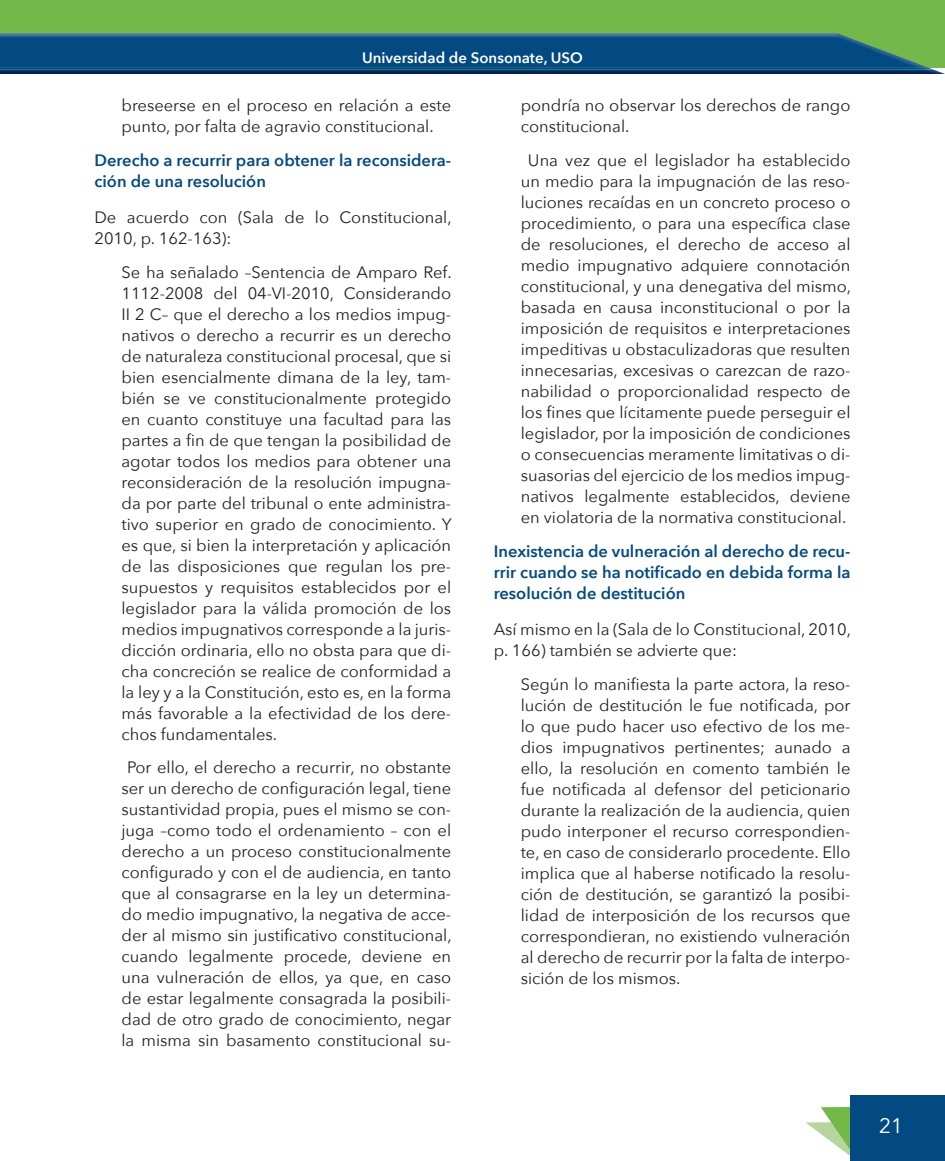
<style>
.page{position:relative;width:945px;height:1161px;background:#fff}
.page>*{position:absolute;margin:0;border:0;box-sizing:border-box;transform-origin:0 0}
.t1{font:21px "Avenir";color:#fff}
.t2{font:16.5px/21px "Avenir Next";color:#231f20}
.t3{font:600 16.5px/21px "Avenir Next";color:#034a82}
.t4{font:600 15px "Avenir Next";color:#fff}
</style>
<div class="page">
<div style="left:0;top:0;width:945px;height:68px;background:#72b949"></div>
<img style="left:0;top:68px;width:934px;height:2px">
<img style="left:0;top:33px;width:928px;height:35px">
<img style="left:0;top:70px;width:945px;height:4px">
<svg style="left:806px;top:1107px;width:44px;height:49px"></svg>
<div style="left:850px;top:1095px;width:95px;height:66px;background:#034a82"></div>
<p class="t4" style="left:362px;top:44px;width:222px">Universidad de Sonsonate, USO</p>
<p class="t2" style="left:122px;top:94px;width:331px">breseerse en el proceso en relación a este punto, por falta de agravio constitucional.</p>
<p class="t3" style="left:95px;top:149px;width:358px">Derecho a recurrir para obtener la reconsidera&shy;ción de una resolución</p>
<p class="t2" style="left:95px;top:206px;width:359px">De acuerdo con (Sala de lo Constitucional,<br>2010, p. 162-163):</p>
<p class="t2" style="left:122px;top:261px;width:332px;text-align:justify">Se ha señalado –Sentencia de Amparo Ref.<br>1112-2008 del 04-VI-2010, Considerando II 2 C– que el derecho a los medios impug&shy;nativos o derecho a recurrir es un derecho de naturaleza constitucional procesal, que si bien esencialmente dimana de la ley, tam&shy;bién se ve constitucionalmente protegido en cuanto constituye una facultad para las partes a fin de que tengan la posibilidad de agotar todos los medios para obtener una reconsideración de la resolución impugna&shy;da por parte del tribunal o ente administra&shy;tivo superior en grado de conocimiento. Y es que, si bien la interpretación y aplicación de las disposiciones que regulan los pre&shy;supuestos y requisitos establecidos por el legislador para la válida promoción de los medios impugnativos corresponde a la juris&shy;dicción ordinaria, ello no obsta para que di&shy;cha concreción se realice de conformidad a la ley y a la Constitución, esto es, en la forma más favorable a la efectividad de los dere&shy;chos fundamentales.</p>
<p class="t2" style="left:122px;top:756px;width:332px;text-align:center">Por ello, el derecho a recurrir, no obstante ser un derecho de configuración legal, tiene sustantividad propia, pues el mismo se con&shy;juga –como todo el ordenamiento – con el derecho a un proceso constitucionalmente configurado y con el de audiencia, en tanto que al consagrarse en la ley un determina&shy;do medio impugnativo, la negativa de acce&shy;der al mismo sin justificativo constitucional, cuando legalmente procede, deviene en una vulneración de ellos, ya que, en caso de estar legalmente consagrada la posibili&shy;dad de otro grado de conocimiento, negar la misma sin basamento constitucional su-</p>
<p class="t2" style="left:521px;top:94px;width:331px">pondría no observar los derechos de rango constitucional.</p>
<p class="t2" style="left:521px;top:149px;width:332px;text-align:center">Una vez que el legislador ha establecido un medio para la impugnación de las reso&shy;luciones recaídas en un concreto proceso o procedimiento, o para una específica clase de resoluciones, el derecho de acceso al medio impugnativo adquiere connotación constitucional, y una denegativa del mismo, basada en causa inconstitucional o por la imposición de requisitos e interpretaciones impeditivas u obstaculizadoras que resulten innecesarias, excesivas o carezcan de razo&shy;nabilidad o proporcionalidad respecto de los fines que lícitamente puede perseguir el legislador, por la imposición de condiciones o consecuencias meramente limitativas o di&shy;suasorias del ejercicio de los medios impug&shy;nativos legalmente establecidos, deviene en violatoria de la normativa constitucional.</p>
<p class="t3" style="left:494px;top:540px;width:358px;text-align:justify">Inexistencia de vulneración al derecho de recu&shy;rrir cuando se ha notificado en debida forma la resolución de destitución</p>
<p class="t2" style="left:494px;top:618px;width:359px">Así mismo en la (Sala de lo Constitucional, 2010, p. 166) también se advierte que:</p>
<p class="t2" style="left:521px;top:673px;width:331px;text-align:justify">Según lo manifiesta la parte actora, la reso&shy;lución de destitución le fue notificada, por lo que pudo hacer uso efectivo de los me&shy;dios impugnativos pertinentes; aunado a ello, la resolución en comento también le fue notificada al defensor del peticionario durante la realización de la audiencia, quien pudo interponer el recurso correspondien&shy;te, en caso de considerarlo procedente. Ello implica que al haberse notificado la resolu&shy;ción de destitución, se garantizó la posibi&shy;lidad de interposición de los recursos que correspondieran, no existiendo vulneración al derecho de recurrir por la falta de interpo&shy;sición de los mismos.</p>
<p class="t1" style="left:879px;top:1114px;width:25px">21</p>
</div>
